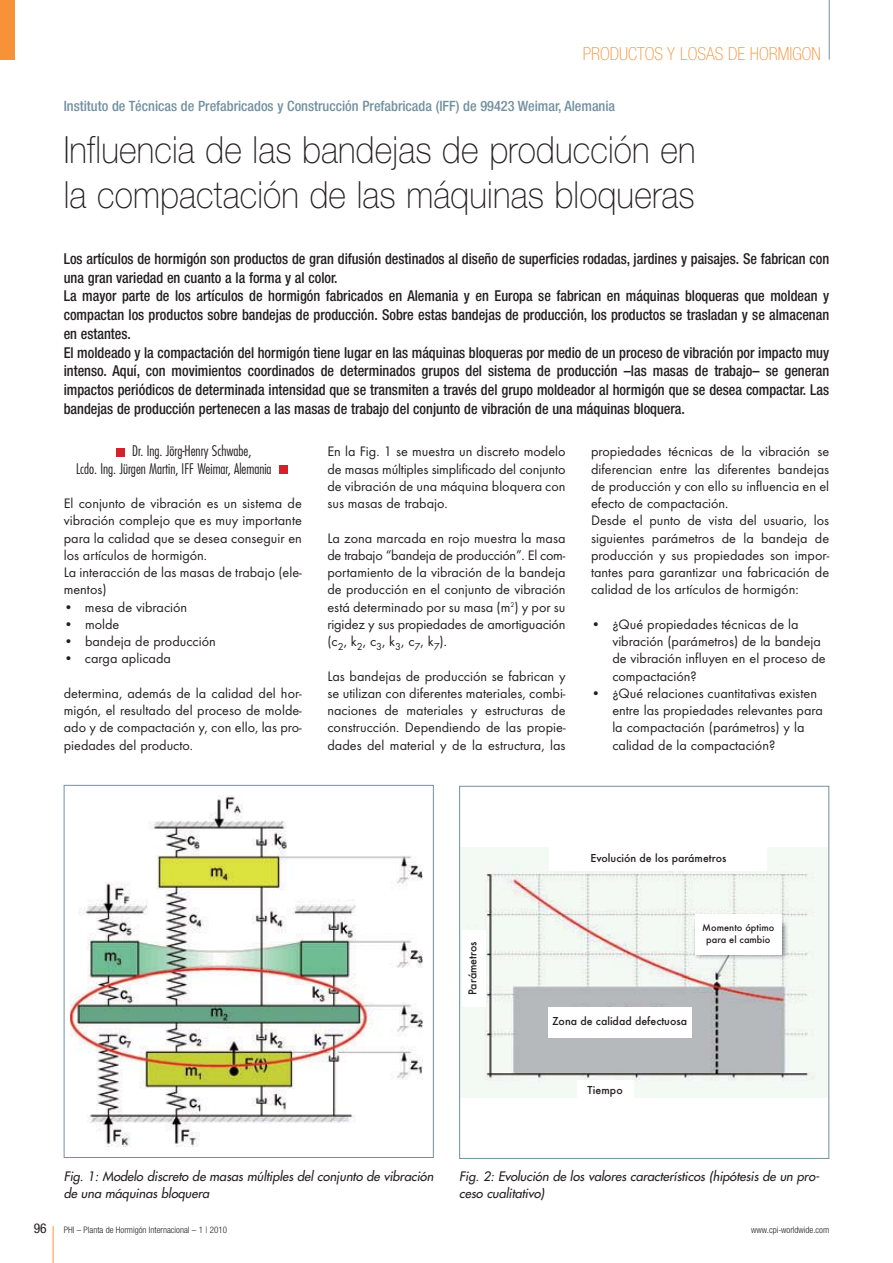
<style>
.page{position:relative;width:893px;height:1263px;background:#fff}
.page>*{position:absolute;margin:0;border:0;box-sizing:border-box;transform-origin:0 0}
.t1{font:100 37.5px/45px "Helvetica Neue";letter-spacing:.005em;color:#231f20;scale:.9 1}
.t2{font:100 condensed 18px "Helvetica Neue";color:#f79239}
.t3{font:500 condensed 15px/18.8px "Helvetica Neue";color:#231f20;scale:.95 1}
.t4{font:14.25px/17.2px "Futura T";color:#231f20}
.t5{font:500 condensed 14.25px "Helvetica Neue";color:#73909f}
.t6{font:300 condensed 14.25px/17.2px "Futura";color:#231f20}
.t7{font:condensed 13.5px "Helvetica Neue";color:#231f20}
.t8{font:italic 12.75px/17.2px "Futura";color:#231f20}
.t9{font:500 12px "Futura T";color:#231f20}
.t10{font:500 10.5px/12px "Futura T";color:#231f20;text-align:center}
.t11{font:300 condensed 9px "Helvetica Neue";color:#231f20}
</style>
<div class="page">
<img style="left:71px;top:796px;width:352px;height:350px">
<div style="left:64px;top:785px;width:370px;height:373px;border:1px solid #73909f"></div>
<hr style="left:53px;top:1226px;width:1px;height:37px;background:#f79239">
<hr style="left:829px;top:0;width:1px;height:60px;background:#73909f">
<div style="left:0;top:0;width:15px;height:60px;background:#f79239"></div>
<div style="left:280px;top:465px;width:8px;height:9px;background:#d2232a"></div>
<div style="left:116px;top:448px;width:8px;height:8px;background:#d2232a"></div>
<img style="left:461px;top:848px;width:366px;height:249px">
<div style="left:459px;top:786px;width:370px;height:373px;border:1px solid #73909f"></div>
<div style="left:550px;top:848px;width:217px;height:23px;background:#fff"></div>
<div style="left:548px;top:1008px;width:143px;height:30px;background:#fff"></div>
<div style="left:577px;top:1080px;width:56px;height:24px;background:#fff"></div>
<div style="left:462px;top:930px;width:24px;height:76px;background:#fff"></div>
<div style="left:695px;top:915px;width:86px;height:40px;background:#fff"></div>
<p class="t2" style="left:583px;top:47px;width:239px">PRODUCTOS Y LOSAS DE HORMIGON</p>
<p class="t5" style="left:64px;top:101px;width:553px">Instituto de Técnicas de Prefabricados y Construcción Prefabricada (IFF) de 99423 Weimar, Alemania</p>
<h1 class="t1" style="left:64px;top:130px;width:703px">Influencia de las bandejas de producción en la compactación de las máquinas bloqueras</h1>
<p class="t3" style="left:64px;top:250px;width:807px">Los artículos de hormigón son productos de gran difusión destinados al diseño de superficies rodadas, jardines y paisajes. Se fabrican con una gran variedad en cuanto a la forma y al color.<br>La mayor parte de los artículos de hormigón fabricados en Alemania y en Europa se fabrican en máquinas bloqueras que moldean y compactan los productos sobre bandejas de producción. Sobre estas bandejas de producción, los productos se trasladan y se almacenan en estantes.<br>El moldeado y la compactación del hormigón tiene lugar en las máquinas bloqueras por medio de un proceso de vibración por impacto muy intenso. Aquí, con movimientos coordinados de determinados grupos del sistema de producción –las masas de trabajo– se generan impactos periódicos de determinada intensidad que se transmiten a través del grupo moldeador al hormigón que se desea compactar. Las bandejas de producción pertenecen a las masas de trabajo del conjunto de vibración de una máquinas bloquera.</p>
<p class="t6" style="left:76px;top:443px;width:197px;text-indent:56px">Dr. Ing. Jörg-Henry Schwabe,<br>Lcdo. Ing. Jürgen Martin, IFF Weimar, Alemania</p>
<p class="t4" style="left:64px;top:496px;width:240px">El conjunto de vibración es un sistema de vibración complejo que es muy importante para la calidad que se desea conseguir en los artículos de hormigón.<br>La interacción de las masas de trabajo (ele&shy;mentos)</p>
<p class="t4" style="left:64px;top:600px;width:125px">• mesa de vibración</p>
<p class="t4" style="left:64px;top:617px;width:57px">• molde</p>
<p class="t4" style="left:64px;top:634px;width:154px">• bandeja de producción</p>
<p class="t4" style="left:64px;top:651px;width:109px">• carga aplicada</p>
<p class="t4" style="left:64px;top:686px;width:240px;text-align:justify">determina, además de la calidad del hor&shy;mi gón, el resultado del proceso de molde - ado y de compactación y, con ello, las pro&shy;piedades del producto.</p>
<p class="t4" style="left:327px;top:444px;width:240px;text-align:justify">En la Fig. 1 se muestra un discreto modelo de masas múltiples simplificado del conjunto de vibración de una máquina bloquera con sus masas de trabajo.</p>
<p class="t4" style="left:327px;top:531px;width:240px;text-align:justify">La zona marcada en rojo muestra la masa de trabajo “bandeja de producción”. El com&shy;portamiento de la vibración de la bandeja de producción en el conjunto de vibración está determinado por su masa (m<sup>2</sup>) y por su rigidez y sus propiedades de amortiguación (c<sub>2</sub>, k<sub>2</sub>, c<sub>3</sub>, k<sub>3</sub>, c<sub>7</sub>, k<sub>7</sub>).</p>
<p class="t4" style="left:327px;top:669px;width:240px;text-align:justify">Las bandejas de producción se fabrican y se utilizan con diferentes materiales, combi&shy;naciones de materiales y estructuras de construcción. Dependiendo de las propie&shy;dades del material y de la estructura, las</p>
<p class="t4" style="left:591px;top:444px;width:240px">propiedades técnicas de la vibración se diferencian entre las diferentes bandejas de producción y con ello su influencia en el efecto de compactación.<br>Desde el punto de vista del usuario, los siguientes parámetros de la bandeja de producción y sus propiedades son impor&shy;tantes para garantizar una fabricación de calidad de los artículos de hormigón:</p>
<p class="t4" style="left:612px;top:617px;width:215px;text-indent:-21px">• ¿Qué propiedades técnicas de la vibración (parámetros) de la bandeja de vibración influyen en el proceso de compactación?</p>
<p class="t4" style="left:612px;top:686px;width:212px;text-indent:-21px">• ¿Qué relaciones cuantitativas existen entre las propiedades relevantes para la compactación (parámetros) y la calidad de la compactación?</p>
<p class="t9" style="left:467px;top:995px;width:55px;rotate:-90deg">Parámetros</p>
<p class="t9" style="left:590px;top:853px;width:137px">Evolución de los parámetros</p>
<p class="t10" style="left:702px;top:922px;width:74px">Momento óptimo para el cambio</p>
<p class="t9" style="left:552px;top:1016px;width:137px">Zona de calidad defectuosa</p>
<p class="t9" style="left:588px;top:1085px;width:37px">Tiempo</p>
<p class="t8" style="left:64px;top:1168px;width:373px">Fig. 1: Modelo discreto de masas múltiples del conjunto de vibración de una máquinas bloquera</p>
<p class="t8" style="left:459px;top:1168px;width:364px">Fig. 2: Evolución de los valores característicos (hipótesis de un pro&shy;ceso cualitativo)</p>
<p class="t7" style="left:34px;top:1223px;width:14px">96</p>
<p class="t11" style="left:64px;top:1226px;width:165px">PHI – Planta de Hormigón Internacional – 1 | 2010</p>
<p class="t11" style="left:751px;top:1226px;width:79px">www.cpi-worldwide.com</p>
</div>
